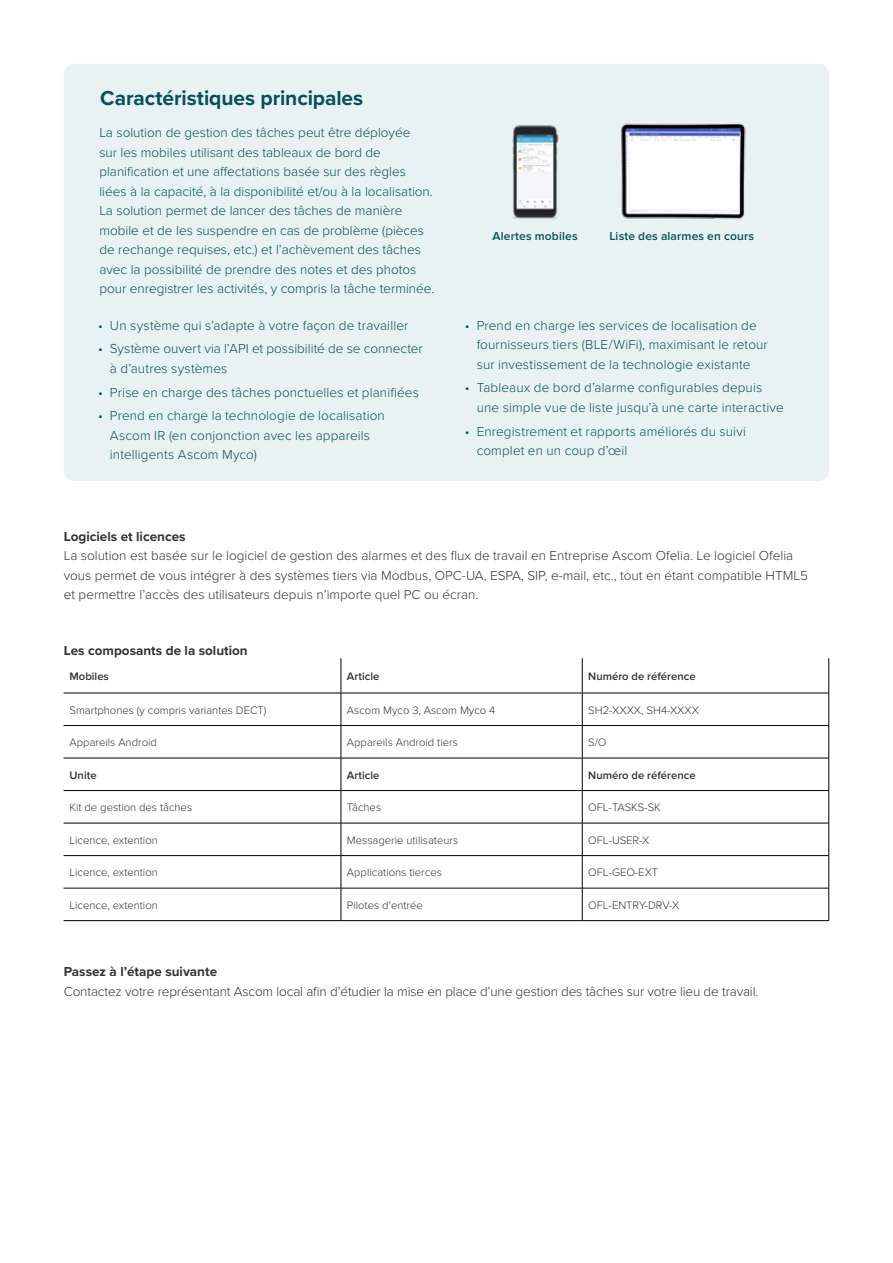
<style>
.page{position:relative;width:893px;height:1263px;background:#fff}
.page>*{position:absolute;margin:0;border:0;box-sizing:border-box;transform-origin:0 0}
.t1{font:700 21px "Proxima Nova";letter-spacing:-.005em;color:#05505a}
.t2{font:300 13.5px/19.5px "Proxima Nova";letter-spacing:.01em;color:#06515b}
.t3{font:300 13.5px/19.5px "Proxima Nova";color:#05505a}
.t4{font:300 13.5px/19.5px "Proxima Nova";color:#333332}
.t5{font:700 13.5px "Proxima Nova";color:#333332}
.t6{font:600 12px "Proxima Nova";letter-spacing:.015em;color:#05505a}
.t7{font:300 11.25px "Proxima Nova";color:#333332}
.t8{font:600 11.25px "Proxima Nova";color:#333332}
</style>
<div class="page">
<div style="left:64px;top:64px;width:765px;height:417px;background:#e8f2f2;border-radius:10px"></div>
<hr style="left:64px;top:693px;width:277px;height:1px;background:#000">
<hr style="left:64px;top:725px;width:277px;height:1px;background:#000">
<hr style="left:64px;top:758px;width:277px;height:1px;background:#000">
<hr style="left:64px;top:790px;width:277px;height:1px;background:#000">
<hr style="left:64px;top:823px;width:277px;height:1px;background:#000">
<hr style="left:64px;top:855px;width:277px;height:1px;background:#000">
<hr style="left:64px;top:888px;width:277px;height:1px;background:#000">
<hr style="left:64px;top:920px;width:277px;height:1px;background:#000">
<hr style="left:341px;top:658px;width:1px;height:35px;background:#000">
<hr style="left:582px;top:658px;width:1px;height:35px;background:#000">
<hr style="left:828px;top:658px;width:1px;height:35px;background:#000">
<hr style="left:341px;top:693px;width:1px;height:32px;background:#000">
<hr style="left:341px;top:726px;width:1px;height:32px;background:#000">
<hr style="left:582px;top:693px;width:1px;height:32px;background:#000">
<hr style="left:582px;top:726px;width:1px;height:32px;background:#000">
<hr style="left:828px;top:693px;width:1px;height:32px;background:#000">
<hr style="left:828px;top:726px;width:1px;height:32px;background:#000">
<hr style="left:341px;top:758px;width:1px;height:32px;background:#000">
<hr style="left:341px;top:693px;width:241px;height:1px;background:#000">
<hr style="left:341px;top:725px;width:241px;height:1px;background:#000">
<hr style="left:341px;top:758px;width:241px;height:1px;background:#000">
<hr style="left:582px;top:758px;width:1px;height:32px;background:#000">
<hr style="left:582px;top:693px;width:247px;height:1px;background:#000">
<hr style="left:582px;top:725px;width:247px;height:1px;background:#000">
<hr style="left:582px;top:758px;width:247px;height:1px;background:#000">
<hr style="left:828px;top:758px;width:1px;height:32px;background:#000">
<hr style="left:341px;top:791px;width:1px;height:32px;background:#000">
<hr style="left:341px;top:790px;width:241px;height:1px;background:#000">
<hr style="left:582px;top:791px;width:1px;height:32px;background:#000">
<hr style="left:582px;top:790px;width:247px;height:1px;background:#000">
<hr style="left:828px;top:791px;width:1px;height:32px;background:#000">
<hr style="left:341px;top:823px;width:1px;height:32px;background:#000">
<hr style="left:341px;top:856px;width:1px;height:32px;background:#000">
<hr style="left:341px;top:888px;width:1px;height:32px;background:#000">
<hr style="left:341px;top:823px;width:241px;height:1px;background:#000">
<hr style="left:341px;top:855px;width:241px;height:1px;background:#000">
<hr style="left:341px;top:888px;width:241px;height:1px;background:#000">
<hr style="left:341px;top:920px;width:241px;height:1px;background:#000">
<hr style="left:582px;top:823px;width:1px;height:32px;background:#000">
<hr style="left:582px;top:856px;width:1px;height:32px;background:#000">
<hr style="left:582px;top:888px;width:1px;height:32px;background:#000">
<hr style="left:582px;top:823px;width:247px;height:1px;background:#000">
<hr style="left:828px;top:823px;width:1px;height:32px;background:#000">
<hr style="left:828px;top:856px;width:1px;height:32px;background:#000">
<hr style="left:828px;top:888px;width:1px;height:32px;background:#000">
<hr style="left:582px;top:855px;width:247px;height:1px;background:#000">
<hr style="left:582px;top:888px;width:247px;height:1px;background:#000">
<hr style="left:582px;top:920px;width:247px;height:1px;background:#000">
<img style="left:621px;top:123px;width:125px;height:97px">
<img style="left:512px;top:125px;width:47px;height:94px">
<h1 class="t1" style="left:100px;top:82px;width:264px">Caractéristiques principales</h1>
<p class="t3" style="left:99px;top:122px;width:336px">La solution de gestion des tâches peut être déployée<br>sur les mobiles utilisant des tableaux de bord de planification et une affectations basée sur des règles liées à la capacité, à la disponibilité et/ou à la localisation.<br>La solution permet de lancer des tâches de manière mobile et de les suspendre en cas de problème (pièces de rechange requises, etc.) et l’achèvement des tâches avec la possibilité de prendre des notes et des photos pour enregistrer les activités, y compris la tâche terminée.</p>
<p class="t2" style="left:98px;top:314px;width:312px">• Un système qui s’adapte à votre façon de travailler</p>
<p class="t2" style="left:110px;top:338px;width:314px;text-indent:-12px">• Système ouvert via l’API et possibilité de se connecter à d’autres systèmes</p>
<p class="t2" style="left:98px;top:381px;width:322px">• Prise en charge des tâches ponctuelles et planifiées</p>
<p class="t2" style="left:110px;top:405px;width:276px;text-indent:-12px">• Prend en charge la technologie de localisation<br>Ascom IR (en conjonction avec les appareils intelligents Ascom Myco)</p>
<p class="t6" style="left:492px;top:229px;width:87px">Alertes mobiles</p>
<p class="t6" style="left:609px;top:229px;width:146px">Liste des alarmes en cours</p>
<p class="t2" style="left:477px;top:315px;width:293px;text-indent:-12px">• Prend en charge les services de localisation de fournisseurs tiers (BLE/WiFi), maximisant le retour sur investissement de la technologie existante</p>
<p class="t2" style="left:477px;top:377px;width:308px;text-indent:-12px">• Tableaux de bord d’alarme configurables depuis une simple vue de liste jusqu’à une carte interactive</p>
<p class="t2" style="left:477px;top:421px;width:271px;text-indent:-12px">• Enregistrement et rapports améliorés du suivi complet en un coup d’œil</p>
<p class="t5" style="left:64px;top:526px;width:123px">Logiciels et licences</p>
<p class="t4" style="left:64px;top:545px;width:746px">La solution est basée sur le logiciel de gestion des alarmes et des flux de travail en Entreprise Ascom Ofelia. Le logiciel Ofelia vous permet de vous intégrer à des systèmes tiers via Modbus, OPC-UA, ESPA, SIP, e-mail, etc., tout en étant compatible HTML5 et permettre l’accès des utilisateurs depuis n’importe quel PC ou écran.</p>
<p class="t5" style="left:64px;top:640px;width:185px">Les composants de la solution</p>
<p class="t8" style="left:70px;top:670px;width:41px">Mobiles</p>
<p class="t8" style="left:347px;top:670px;width:34px">Article</p>
<p class="t8" style="left:588px;top:670px;width:109px">Numéro de référence</p>
<p class="t7" style="left:70px;top:701px;width:198px">Smartphones (y compris variantes DECT)</p>
<p class="t7" style="left:347px;top:701px;width:150px">Ascom Myco 3, Ascom Myco 4</p>
<p class="t7" style="left:588px;top:701px;width:112px">SH2-XXXX, SH4-XXXX</p>
<p class="t7" style="left:70px;top:734px;width:89px">Appareils Android</p>
<p class="t7" style="left:347px;top:734px;width:112px">Appareils Android tiers</p>
<p class="t7" style="left:588px;top:734px;width:20px">S/O</p>
<p class="t8" style="left:70px;top:768px;width:29px">Unite</p>
<p class="t8" style="left:347px;top:768px;width:34px">Article</p>
<p class="t8" style="left:588px;top:768px;width:109px">Numéro de référence</p>
<p class="t7" style="left:70px;top:799px;width:124px">Kit de gestion des tâches</p>
<p class="t7" style="left:347px;top:799px;width:36px">Tâches</p>
<p class="t7" style="left:588px;top:799px;width:74px">OFL-TASKS-SK</p>
<p class="t7" style="left:70px;top:832px;width:90px">Licence, extention</p>
<p class="t7" style="left:347px;top:832px;width:113px">Messagerie utilisateurs</p>
<p class="t7" style="left:588px;top:832px;width:63px">OFL-USER-X</p>
<p class="t7" style="left:70px;top:864px;width:90px">Licence, extention</p>
<p class="t7" style="left:347px;top:864px;width:96px">Applications tierces</p>
<p class="t7" style="left:588px;top:864px;width:71px">OFL-GEO-EXT</p>
<p class="t7" style="left:70px;top:897px;width:90px">Licence, extention</p>
<p class="t7" style="left:347px;top:897px;width:77px">Pilotes d’entrée</p>
<p class="t7" style="left:588px;top:897px;width:93px">OFL-ENTRY-DRV-X</p>
<p class="t5" style="left:64px;top:962px;width:155px">Passez à l’étape suivante</p>
<p class="t4" style="left:64px;top:981px;width:696px">Contactez votre représentant Ascom local afin d’étudier la mise en place d’une gestion des tâches sur votre lieu de travail.</p>
</div>
